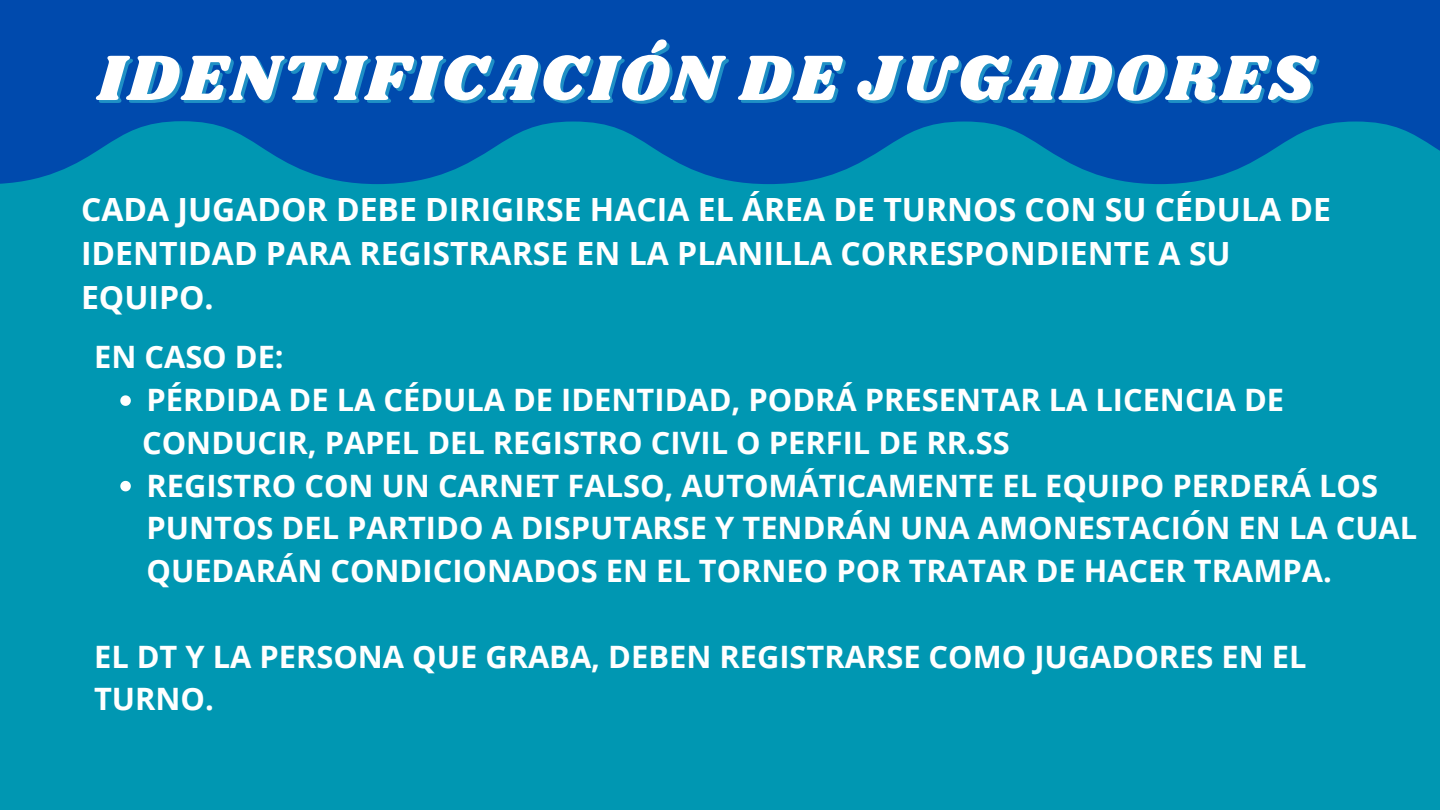
<style>
.page{position:relative;width:1440px;height:810px;background:#0097b2}
.page>*{position:absolute;margin:0;border:0;box-sizing:border-box;transform-origin:0 0}
.t1{font:66.4px "Shrikhand";letter-spacing:.05em;color:#fff}
.t2{font:700 32px/44.2px "Open Sans";color:#fff}
.t3{font:700 30.8px/42.8px "Open Sans";color:#fff}
</style>
<div class="page">
<svg style="left:120px;top:395px;width:11px;height:11px"></svg>
<svg style="left:120px;top:481px;width:11px;height:10px"></svg>
<svg style="left:0;top:0;width:1440px;height:184px;fill:#004aad"></svg>
<h1 class="t1" style="left:98px;top:32px;width:1218px">IDENTIFICACIÓN DE JUGADORES</h1>
<h1 class="t2" style="left:81px;top:186px;width:1252px">CADA JUGADOR DEBE DIRIGIRSE HACIA EL ÁREA DE TURNOS CON SU CÉDULA DE<br>IDENTIDAD PARA REGISTRARSE EN LA PLANILLA CORRESPONDIENTE A SU<br>EQUIPO.</h1>
<h2 class="t3" style="left:94px;top:335px;width:191px">EN CASO DE:</h2>
<h2 class="t3" style="left:147px;top:378px;width:1139px">PÉRDIDA DE LA CÉDULA DE IDENTIDAD, PODRÁ PRESENTAR LA LICENCIA DE</h2>
<p class="t3" style="left:142px;top:421px;width:869px">CONDUCIR, PAPEL DEL REGISTRO CIVIL O PERFIL DE RR.SS</p>
<h2 class="t3" style="left:147px;top:463px;width:1272px">REGISTRO CON UN CARNET FALSO, AUTOMÁTICAMENTE EL EQUIPO PERDERÁ LOS<br>PUNTOS DEL PARTIDO A DISPUTARSE Y TENDRÁN UNA AMONESTACIÓN EN LA CUAL<br>QUEDARÁN CONDICIONADOS EN EL TORNEO POR TRATAR DE HACER TRAMPA.</h2>
<p class="t3" style="left:94px;top:634px;width:1214px">EL DT Y LA PERSONA QUE GRABA, DEBEN REGISTRARSE COMO JUGADORES EN EL<br>TURNO.</p>
</div>
